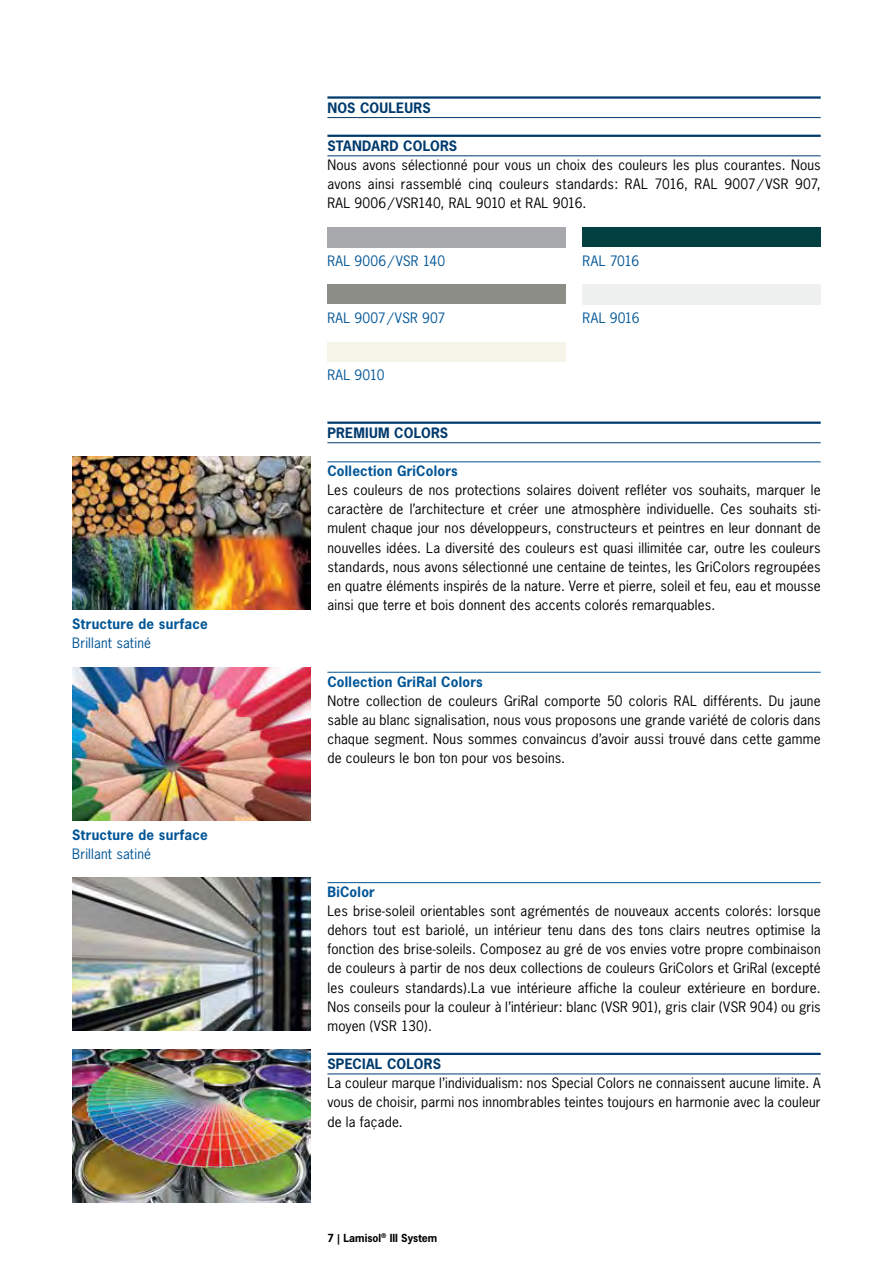
<style>
.page{position:relative;width:893px;height:1263px;background:#fff}
.page>*{position:absolute;margin:0;border:0;box-sizing:border-box;transform-origin:0 0}
.t1{font:13.5px/19.2px "News Gothic";letter-spacing:.015em;color:#000;text-align:justify}
.t2{font:700 13.5px "News Gothic";letter-spacing:.02em;color:#005596}
.t3{font:13.5px "News Gothic";letter-spacing:.015em;color:#005596}
.t4{font:700 13.5px "News Gothic";letter-spacing:.015em;color:#003a6d}
.t5{font:700 10.5px "News Gothic";color:#000}
</style>
<div class="page">
<img style="left:72px;top:667px;width:238px;height:153px">
<img style="left:72px;top:878px;width:238px;height:153px">
<img style="left:72px;top:456px;width:238px;height:154px">
<img style="left:72px;top:1050px;width:238px;height:153px">
<div style="left:327px;top:227px;width:239px;height:21px;background:#a7a9ac"></div>
<div style="left:583px;top:227px;width:238px;height:19px;background:#034041"></div>
<hr style="left:327px;top:422px;width:494px;height:2px;background:#003a6d">
<hr style="left:327px;top:442px;width:494px;height:1px;background:#003a6d">
<hr style="left:327px;top:462px;width:494px;height:1px;background:#005596">
<hr style="left:327px;top:672px;width:494px;height:1px;background:#005596">
<hr style="left:327px;top:882px;width:494px;height:1px;background:#005596">
<hr style="left:327px;top:1053px;width:494px;height:2px;background:#003a6d">
<hr style="left:327px;top:1074px;width:494px;height:1px;background:#003a6d">
<hr style="left:327px;top:135px;width:494px;height:2px;background:#003a6d">
<hr style="left:327px;top:156px;width:494px;height:1px;background:#003a6d">
<hr style="left:327px;top:96px;width:494px;height:3px;background:#003a6d">
<hr style="left:327px;top:117px;width:494px;height:1px;background:#003a6d">
<p class="t2" style="left:72px;top:615px;width:137px">Structure de surface</p>
<p class="t3" style="left:72px;top:634px;width:80px">Brillant satiné</p>
<p class="t2" style="left:72px;top:825px;width:137px">Structure de surface</p>
<p class="t3" style="left:72px;top:845px;width:80px">Brillant satiné</p>
<p class="t4" style="left:327px;top:99px;width:105px">NOS COULEURS</p>
<p class="t4" style="left:327px;top:137px;width:131px">STANDARD COLORS</p>
<p class="t1" style="left:327px;top:155px;width:495px">Nous avons sélectionné pour vous un choix des couleurs les plus courantes. Nous avons ainsi rassemblé cinq couleurs standards: RAL 7016, RAL 9007/ VSR 907, RAL 9006/VSR140, RAL 9010 et RAL 9016.</p>
<p class="t3" style="left:327px;top:252px;width:119px">RAL 9006/VSR 140</p>
<p class="t3" style="left:583px;top:252px;width:58px">RAL 7016</p>
<p class="t3" style="left:327px;top:309px;width:119px">RAL 9007/VSR 907</p>
<p class="t3" style="left:327px;top:367px;width:59px">RAL 9010</p>
<p class="t3" style="left:583px;top:309px;width:59px">RAL 9016</p>
<p class="t4" style="left:327px;top:424px;width:122px">PREMIUM COLORS</p>
<p class="t2" style="left:327px;top:462px;width:132px">Collection GriColors</p>
<p class="t1" style="left:327px;top:480px;width:495px">Les couleurs de nos protections solaires doivent refléter vos souhaits, marquer le caractère de l’architecture et créer une atmosphère individuelle. Ces souhaits sti&shy;mulent chaque jour nos développeurs, constructeurs et peintres en leur donnant de nouvelles idées. La diversité des couleurs est quasi illimitée car, outre les couleurs standards, nous avons sélectionné une centaine de teintes, les GriColors regroupées en quatre éléments inspirés de la nature. Verre et pierre, soleil et feu, eau et mousse ainsi que terre et bois donnent des accents colorés remarquables.</p>
<p class="t2" style="left:327px;top:672px;width:157px">Collection GriRal Colors</p>
<p class="t1" style="left:327px;top:691px;width:495px">Notre collection de couleurs GriRal comporte 50 coloris RAL différents. Du jaune sable au blanc signalisation, nous vous proposons une grande variété de coloris dans chaque segment. Nous sommes convaincus d’avoir aussi trouvé dans cette gamme de couleurs le bon ton pour vos besoins.</p>
<p class="t2" style="left:327px;top:883px;width:49px">BiColor</p>
<p class="t1" style="left:327px;top:901px;width:495px">Les brise-soleil orientables sont agrémentés de nouveaux accents colorés: lorsque dehors tout est bariolé, un intérieur tenu dans des tons clairs neutres optimise la fonction des brise-soleils. Composez au gré de vos envies votre propre combinaison de couleurs à partir de nos deux collections de couleurs GriColors et GriRal (excepté les couleurs standards).La vue intérieure affiche la couleur extérieure en bordure.<br>Nos conseils pour la couleur à l’intérieur: blanc (VSR 901), gris clair (VSR 904) ou gris moyen (VSR 130).</p>
<p class="t4" style="left:327px;top:1055px;width:115px">SPECIAL COLORS</p>
<p class="t1" style="left:327px;top:1073px;width:495px">La couleur marque l’individualism: nos Special Colors ne connaissent aucune limite. A vous de choisir, parmi nos innombrables teintes toujours en harmonie avec la couleur de la façade.</p>
<p class="t5" style="left:327px;top:1231px;width:111px">7 | Lamisol<sup>®</sup> III System</p>
</div>
